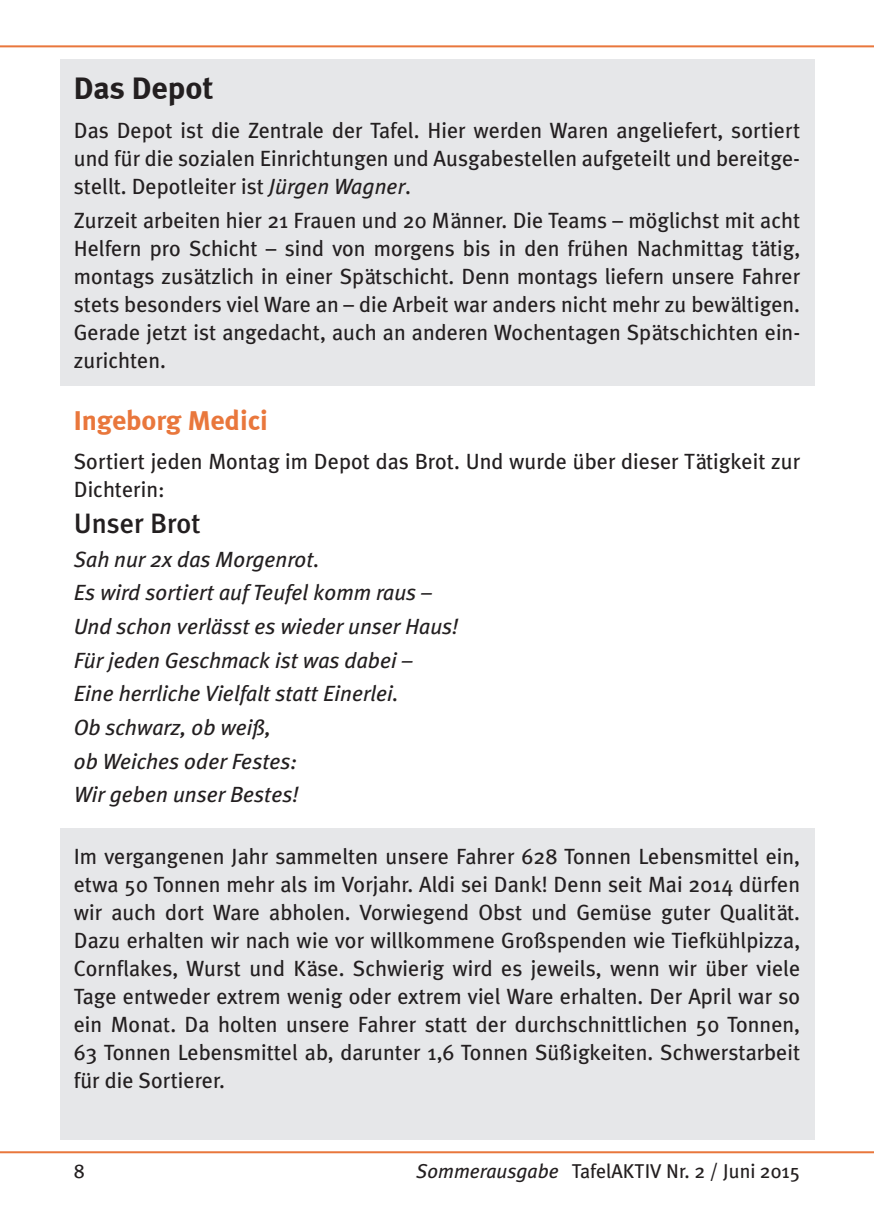
<style>
.page{position:relative;width:874px;height:1225px;background:#fff}
.page>*{position:absolute;margin:0;border:0;box-sizing:border-box;transform-origin:0 0}
.t1{font:700 32px "Meta";color:#231f20}
.t2{font:700 28px "Meta";color:#e9773c}
.t3{font:500 28px "Meta Plus";color:#231f20}
.t4{font:22px/28px "Meta Plus";color:#231f20;text-align:justify}
.t5{font:italic 22px/33.6px "Meta Plus";color:#231f20}
.t6{font:20px "Meta Plus";color:#231f20}
.s1{font-style:italic}
</style>
<div class="page">
<hr style="left:0;top:1151px;width:873px;height:2px;background:#e9773c">
<hr style="left:0;top:45px;width:873px;height:2px;background:#e9773c">
<div style="left:60px;top:828px;width:754px;height:312px;background:#e6e7e9"></div>
<div style="left:60px;top:59px;width:754px;height:327px;background:#e6e7e9"></div>
<h1 class="t1" style="left:74px;top:69px;width:141px">Das Depot</h1>
<p class="t4" style="left:74px;top:116px;width:727px">Das Depot ist die Zentrale der Tafel. Hier werden Waren angeliefert, sortiert und für die sozialen Einrichtungen und Ausgabestellen aufgeteilt und bereitge&shy;stellt. Depotleiter ist <span class="s1">Jürgen Wagner</span>.</p>
<p class="t4" style="left:74px;top:206px;width:727px">Zurzeit arbeiten hier 21 Frauen und 20 Männer. Die Teams – möglichst mit acht Helfern pro Schicht – sind von morgens bis in den frühen Nachmittag tätig, montags zusätzlich in einer Spätschicht. Denn montags liefern unsere Fahrer stets besonders viel Ware an – die Arbeit war anders nicht mehr zu bewältigen.<br>Gerade jetzt ist angedacht, auch an anderen Wochentagen Spätschichten ein&shy;zurichten.</p>
<p class="t2" style="left:74px;top:403px;width:195px">Ingeborg Medici</p>
<p class="t4" style="left:74px;top:447px;width:727px">Sortiert jeden Montag im Depot das Brot. Und wurde über dieser Tätigkeit zur<br>Dichterin:</p>
<p class="t3" style="left:74px;top:507px;width:128px">Unser Brot</p>
<p class="t5" style="left:74px;top:542px;width:386px">Sah nur 2x das Morgenrot.<br>Es wird sortiert auf Teufel komm raus –<br>Und schon verlässt es wieder unser Haus!<br>Für jeden Geschmack ist was dabei –<br>Eine herrliche Vielfalt statt Einerlei.<br>Ob schwarz, ob weiß,<br>ob Weiches oder Festes:<br>Wir geben unser Bestes!</p>
<p class="t4" style="left:74px;top:842px;width:727px">Im vergangenen Jahr sammelten unsere Fahrer 628 Tonnen Lebensmittel ein, etwa 50 Tonnen mehr als im Vorjahr. Aldi sei Dank! Denn seit Mai 2014 dürfen wir auch dort Ware abholen. Vorwiegend Obst und Gemüse guter Qualität.<br>Dazu erhalten wir nach wie vor willkommene Großspenden wie Tiefkühlpizza, Cornflakes, Wurst und Käse. Schwierig wird es jeweils, wenn wir über viele Tage entweder extrem wenig oder extrem viel Ware erhalten. Der April war so ein Monat. Da holten unsere Fahrer statt der durchschnittlichen 50 Tonnen, 63 Tonnen Lebensmittel ab, darunter 1,6 Tonnen Süßigkeiten. Schwerstarbeit für die Sortierer.</p>
<p class="t6" style="left:74px;top:1159px;width:13px">8</p>
<p class="t6" style="left:416px;top:1159px;width:385px"><span class="s1">Sommerausgabe</span> TafelAKTIV Nr. 2 / Juni 2015</p>
</div>
